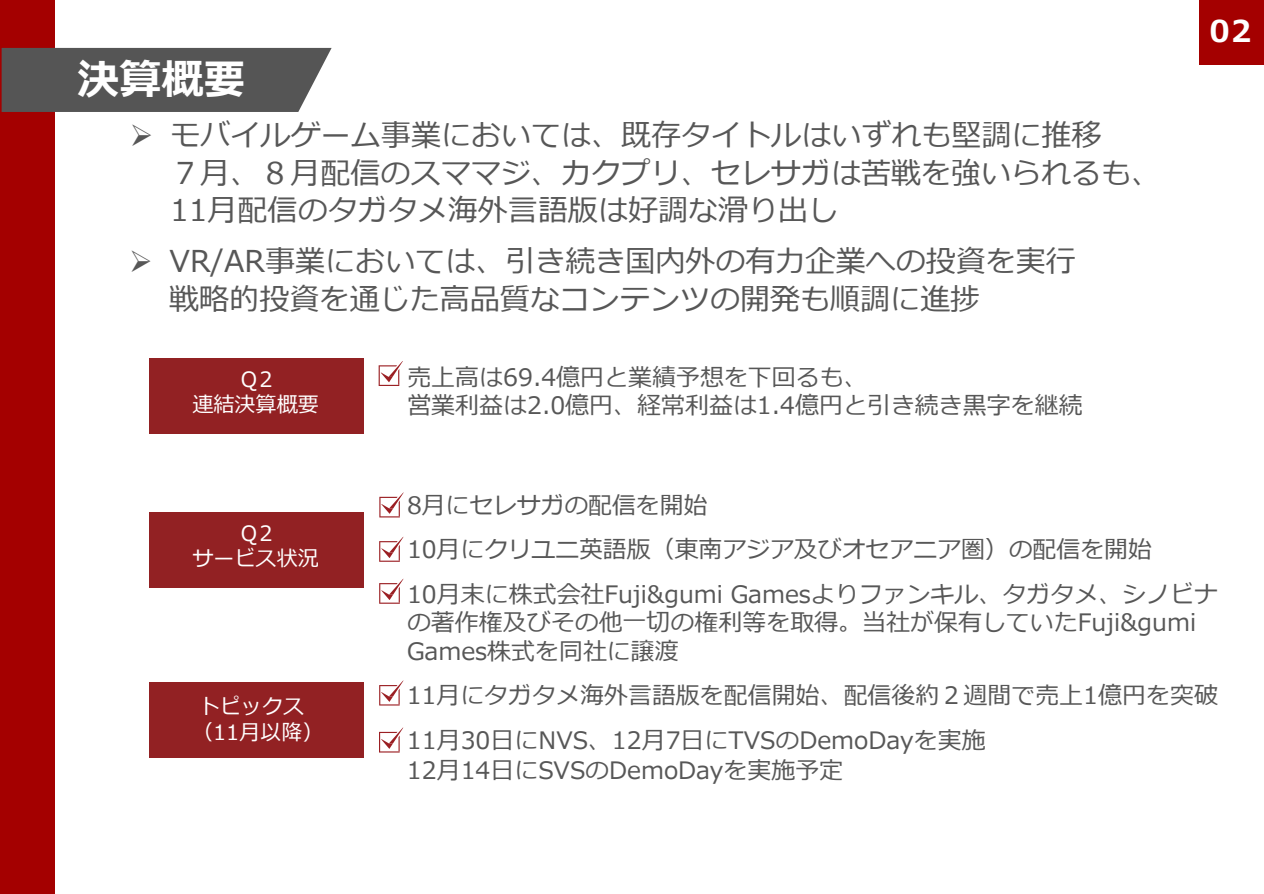
<style>
.page{position:relative;width:1264px;height:894px;background:#fff}
.page>*{position:absolute;margin:0;border:0;box-sizing:border-box;transform-origin:0 0}
.t1{font:700 42px "Meiryo";color:#fff}
.t2{font:30px "Meiryo";color:#575757}
.t3{font:700 30px "Meiryo";color:#fff}
.t4{font:24px/28.8px "Meiryo";color:#575757}
.t5{font:21px "Meiryo";color:#fff}
</style>
<div class="page">
<div style="left:0;top:0;width:55px;height:893px;background:#a40000"></div>
<div style="left:2px;top:48px;width:329px;height:64px;background:#555"></div>
<div style="left:149px;top:359px;width:214px;height:74px;background:#922123"></div>
<div style="left:150px;top:682px;width:213px;height:75px;background:#922123"></div>
<svg style="left:378px;top:361px;width:25px;height:25px"></svg>
<svg style="left:379px;top:493px;width:24px;height:24px"></svg>
<svg style="left:379px;top:537px;width:24px;height:24px"></svg>
<svg style="left:379px;top:579px;width:24px;height:24px"></svg>
<svg style="left:379px;top:680px;width:24px;height:25px"></svg>
<svg style="left:379px;top:727px;width:24px;height:25px"></svg>
<div style="left:150px;top:512px;width:213px;height:75px;background:#922123"></div>
<div style="left:1199px;top:0;width:64px;height:64px;background:#a40000"></div>
<p class="t1" style="left:78px;top:51px;width:169px">決算概要</p>
<p class="t2" style="left:130px;top:114px;width:973px">➢ モバイルゲーム事業においては、既存タイトルはいずれも堅調に推移</p>
<p class="t2" style="left:170px;top:152px;width:992px">７月、８月配信のスママジ、カクプリ、セレサガは苦戦を強いられるも、</p>
<p class="t2" style="left:170px;top:189px;width:669px">11月配信のタガタメ海外言語版は好調な滑り出し</p>
<p class="t2" style="left:129px;top:240px;width:948px">➢ VR/AR事業においては、引き続き国内外の有力企業への投資を実行</p>
<p class="t2" style="left:169px;top:278px;width:812px">戦略的投資を通じた高品質なコンテンツの開発も順調に進捗</p>
<p class="t5" style="left:238px;top:364px;width:36px">Ｑ2</p>
<p class="t5" style="left:192px;top:389px;width:128px">連結決算概要</p>
<p class="t4" style="left:407px;top:364px;width:462px">売上高は69.4億円と業績予想を下回るも、</p>
<p class="t4" style="left:407px;top:392px;width:676px">営業利益は2.0億円、経常利益は1.4億円と引き続き黒字を継続</p>
<p class="t3" style="left:1209px;top:10px;width:43px">02</p>
<p class="t5" style="left:238px;top:518px;width:36px">Ｑ2</p>
<p class="t5" style="left:192px;top:543px;width:128px">サービス状況</p>
<p class="t5" style="left:199px;top:692px;width:107px">トピックス</p>
<p class="t5" style="left:192px;top:717px;width:133px">（11月以降）</p>
<p class="t4" style="left:407px;top:492px;width:302px">8月にセレサガの配信を開始</p>
<p class="t4" style="left:407px;top:535px;width:746px">10月にクリユニ英語版（東南アジア及びオセアニア圏）の配信を開始</p>
<p class="t4" style="left:407px;top:580px;width:812px">10月末に株式会社Fuji&amp;gumi Gamesよりファンキル、タガタメ、シノビナの著作権及びその他一切の権利等を取得。当社が保有していたFuji&amp;gumi<br>Games株式を同社に譲渡</p>
<p class="t4" style="left:407px;top:682px;width:812px">11月にタガタメ海外言語版を配信開始、配信後約２週間で売上1億円を突破</p>
<p class="t4" style="left:407px;top:726px;width:580px">11月30日にNVS、12月7日にTVSのDemoDayを実施</p>
<p class="t4" style="left:407px;top:757px;width:438px">12月14日にSVSのDemoDayを実施予定</p>
</div>
